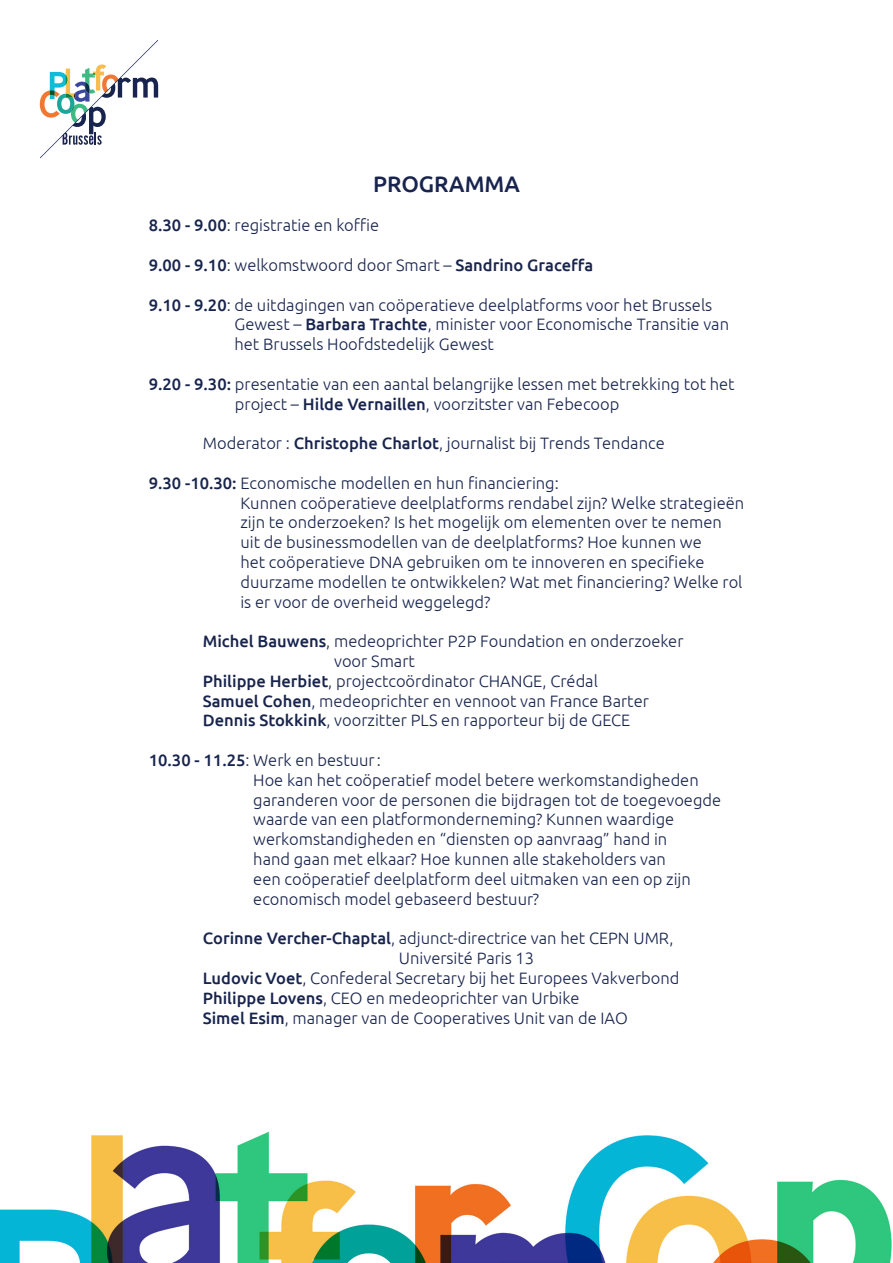
<style>
.page{position:relative;width:893px;height:1263px;background:#fff}
.page>*{position:absolute;margin:0;border:0;box-sizing:border-box;transform-origin:0 0}
.t1{font:500 22.5px "Ubuntu";color:#18244d}
.t2{font:300 16.5px/19.8px "Ubuntu";color:#18244d}
.t3{font:500 16.5px "Ubuntu";color:#18244d}
.s1{font-weight:500}
.s2{font-weight:300}
</style>
<div class="page">
<img style="left:0;top:1131px;width:892px;height:132px">
<svg style="left:40px;top:40px;width:118px;height:118px"></svg>
<p class="t1" style="left:373px;top:170px;width:148px">PROGRAMMA</p>
<p class="t2" style="left:149px;top:215px;width:232px"><span class="s1">8.30 - 9.00</span>: registratie en koffie</p>
<p class="t3" style="left:149px;top:255px;width:446px">9.00 - 9.10<span class="s2">: welkomstwoord door Smart –</span> Sandrino Graceffa</p>
<p class="t2" style="left:235px;top:294px;width:496px;text-indent:-86px"><span class="s1">9.10 - 9.20</span>: de uitdagingen van coöperatieve deelplatforms voor het Brussels<br>Gewest – <span class="s1">Barbara Trachte</span>, minister voor Economische Transitie van het Brussels Hoofdstedelijk Gewest</p>
<p class="t2" style="left:235px;top:374px;width:501px;text-indent:-86px"><span class="s1">9.20 - 9.30:</span> presentatie van een aantal belangrijke lessen met betrekking tot het project – <span class="s1">Hilde Vernaillen</span>, voorzitster van Febecoop</p>
<p class="t2" style="left:203px;top:433px;width:463px">Moderator : <span class="s1">Christophe Charlot</span>, journalist bij Trends Tendance</p>
<p class="t2" style="left:240px;top:473px;width:505px;text-indent:-92px"><span class="s1">9.30 -10.30:</span> Economische modellen en hun financiering:<br>Kunnen coöperatieve deelplatforms rendabel zijn? Welke strategieën zijn te onderzoeken? Is het mogelijk om elementen over te nemen uit de businessmodellen van de deelplatforms? Hoe kunnen we<br>het coöperatieve DNA gebruiken om te innoveren en specifieke duurzame modellen te ontwikkelen? Wat met financiering? Welke rol is er voor de overheid weggelegd?</p>
<p class="t2" style="left:334px;top:631px;width:351px;text-indent:-131px"><span class="s1">Michel Bauwens</span>, medeoprichter P2P Foundation en onderzoeker voor Smart</p>
<p class="t2" style="left:203px;top:671px;width:397px"><span class="s1">Philippe Herbiet</span>, projectcoördinator CHANGE, Crédal</p>
<p class="t2" style="left:203px;top:690px;width:448px"><span class="s1">Samuel Cohen</span>, medeoprichter en vennoot van France Barter</p>
<p class="t2" style="left:203px;top:710px;width:429px"><span class="s1">Dennis Stokkink</span>, voorzitter PLS en rapporteur bij de GECE</p>
<p class="t2" style="left:253px;top:750px;width:469px;text-indent:-104px"><span class="s1">10.30 - 11.25</span>: Werk en bestuur:<br>Hoe kan het coöperatief model betere werkomstandigheden garanderen voor de personen die bijdragen tot de toegevoegde waarde van een platformonderneming? Kunnen waardige werkomstandigheden en “diensten op aanvraag” hand in<br>hand gaan met elkaar? Hoe kunnen alle stakeholders van<br>een coöperatief deelplatform deel uitmaken van een op zijn economisch model gebaseerd bestuur?</p>
<p class="t2" style="left:399px;top:928px;width:276px;text-indent:-196px"><span class="s1">Corinne Vercher-Chaptal</span>, adjunct-directrice van het CEPN UMR,<br>Université Paris 13</p>
<p class="t2" style="left:203px;top:968px;width:478px"><span class="s1">Ludovic Voet</span>, Confederal Secretary bij het Europees Vakverbond</p>
<p class="t2" style="left:203px;top:987px;width:378px"><span class="s1">Philippe Lovens</span>, CEO en medeoprichter van Urbike</p>
<p class="t2" style="left:203px;top:1007px;width:426px"><span class="s1">Simel Esim</span>, manager van de Cooperatives Unit van de IAO</p>
</div>
